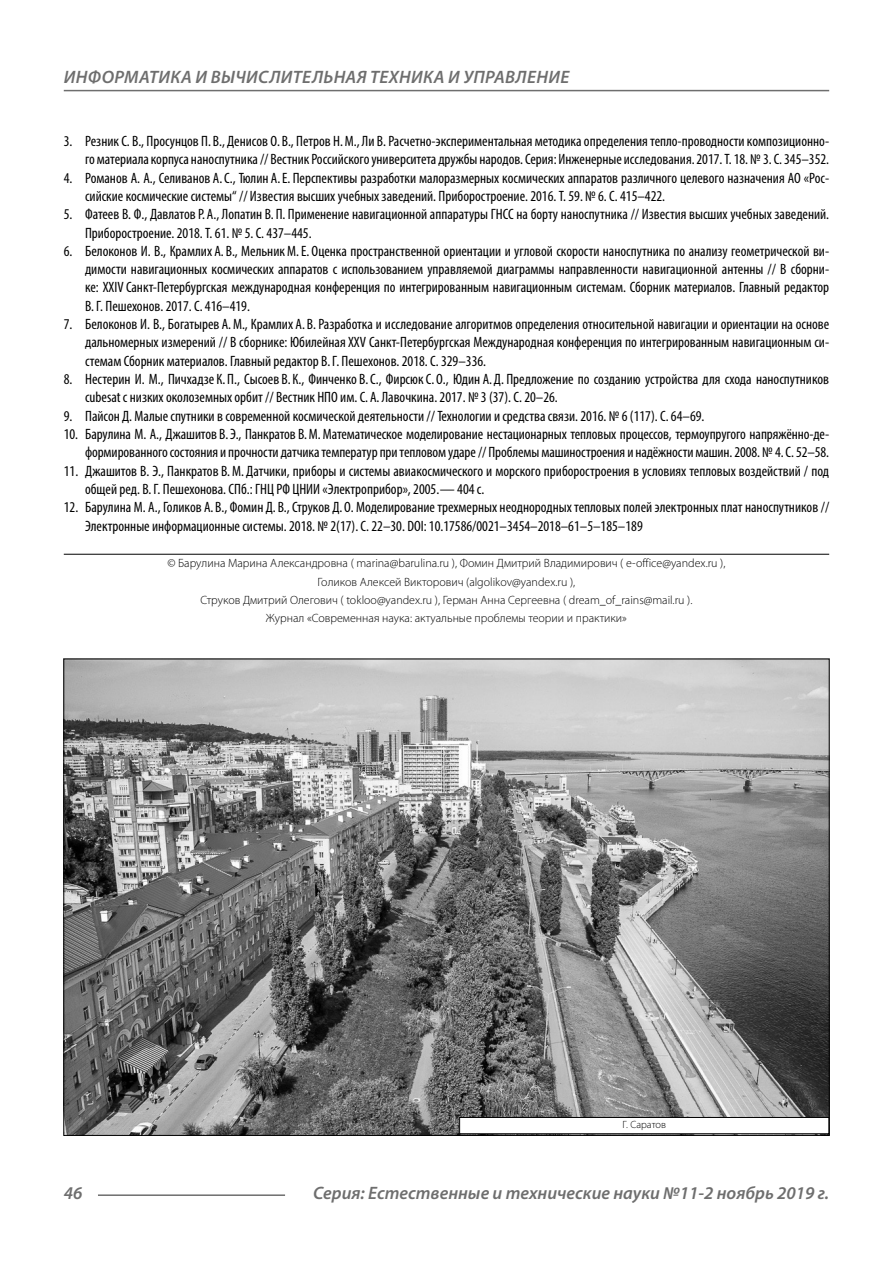
<style>
.page{position:relative;width:893px;height:1263px;background:#fff}
.page>*{position:absolute;margin:0;border:0;box-sizing:border-box;transform-origin:0 0}
.t1{font:italic 600 18px "Myriad Pro";color:#6e6e6e}
.t2{font:condensed 15px/18.3px "Myriad Pro";color:#000}
.Copy{font:300 12px/18.3px "Myriad Pro";color:#000;text-align:center}
.Author-doc{font:300 10.5px "Myriad Pro";color:#000}
</style>
<div class="page">
<hr style="left:64px;top:554px;width:765px;height:1px;background:#000">
<img style="left:65px;top:661px;width:763px;height:473px">
<div style="left:460px;top:1117px;width:369px;height:17px;background:#fff"></div>
<div style="left:459px;top:1117px;width:370px;height:17px;border:1px solid #000"></div>
<hr style="left:98px;top:1194px;width:187px;height:2px;background:#6e6e6e">
<hr style="left:64px;top:90px;width:765px;height:1px;background:#6e6e6e">
<p class="t1" style="left:64px;top:66px;width:25px">Информатика</p>
<p class="t1" style="left:196px;top:66px;width:63px">и вычислител</p>
<p class="t1" style="left:323px;top:66px;width:23px">ьная</p>
<p class="t1" style="left:370px;top:66px;width:12px">техника</p>
<p class="t1" style="left:448px;top:66px;width:37px">и управление</p>
<p class="t2" style="left:64px;top:132px;width:767px;text-align:right">3. Резник С. В., Просунцов П. В., Денисов О. В., Петров Н.М., Ли В. Расчетно-экспериментальная методика определения тепло-проводности композиционно&shy;го материала корпуса наноспутника // Вестник Российского университета дружбы народов. Серия: Инженерные исследования. 2017. Т. 18. № 3. С. 345–352.</p>
<p class="t2" style="left:85px;top:168px;width:746px;text-indent:-21px">4. Романов А. А., Селиванов А.С., Тюлин А.Е. Перспективы разработки малоразмерных космических аппаратов различного целевого назначения АО «Рос&shy;сийские космические системы“ // Известия высших учебных заведений. Приборостроение. 2016. Т. 59. № 6. С. 415–422.</p>
<p class="t2" style="left:85px;top:205px;width:746px;text-indent:-21px">5. Фатеев В. Ф., Давлатов Р. А., Лопатин В. П. Применение навигационной аппаратуры ГНСС на борту наноспутника // Известия высших учебных заведений.<br>Приборостроение. 2018. Т. 61. № 5. С. 437–445.</p>
<p class="t2" style="left:85px;top:242px;width:746px;text-align:justify;text-indent:-21px">6. Белоконов И. В., Крамлих А. В., Мельник М.Е. Оценка пространственной ориентации и угловой скорости наноспутника по анализу геометрической ви&shy;димости навигационных космических аппаратов с использованием управляемой диаграммы направленности навигационной антенны // В сборни&shy;ке: ХXIV Санкт-Петербургская международная конференция по интегрированным навигационным системам. Сборник материалов. Главный редактор В.Г. Пешехонов. 2017. С. 416–419.</p>
<p class="t2" style="left:85px;top:315px;width:746px;text-align:justify;text-indent:-21px">7. Белоконов И. В., Богатырев А.М., Крамлих А. В. Разработка и исследование алгоритмов определения относительной навигации и ориентации на основе дальномерных измерений // В сборнике: Юбилейная XXV Санкт-Петербургская Международная конференция по интегрированным навигационным си&shy;стемам Сборник материалов. Главный редактор В.Г. Пешехонов. 2018. С. 329–336.</p>
<p class="t2" style="left:85px;top:370px;width:746px;text-indent:-21px">8. Нестерин И. М., Пичхадзе К. П., Сысоев В.К., Финченко В.С., Фирсюк С. О., Юдин А. Д. Предложение по созданию устройства для схода наноспутников cubesat с низких околоземных орбит // Вестник НПО им. С. А. Лавочкина. 2017. № 3 (37). С. 20–26.</p>
<p class="t2" style="left:64px;top:406px;width:642px">9. Пайсон Д. Малые спутники в современной космической деятельности // Технологии и средства связи. 2016. № 6 (117). С. 64–69.</p>
<p class="t2" style="left:64px;top:425px;width:767px;text-align:right">10. Барулина М. А., Джашитов В.Э., Панкратов В.М.Математическое моделирование нестационарных тепловых процессов, термоупругого напряжённо-де&shy;формированного состояния и прочности датчика температур при тепловом ударе // Проблемы машиностроения и надёжности машин. 2008. № 4. С. 52–58.</p>
<p class="t2" style="left:85px;top:461px;width:746px;text-indent:-21px">11. Джашитов В. Э., Панкратов В.М. Датчики, приборы и системы авиакосмического и морского приборостроения в условиях тепловых воздействий / под общей ред. В.Г. Пешехонова. СПб.: ГНЦ РФ ЦНИИ «Электроприбор», 2005.— 404 с.</p>
<p class="t2" style="left:85px;top:498px;width:746px;text-indent:-21px">12. Барулина М. А., Голиков А. В., Фомин Д. В., Струков Д. О. Моделирование трехмерных неоднородных тепловых полей электронных плат наноспутников //<br>Электронные информационные системы. 2018. № 2(17). С. 22–30. DOI: 10.17586/0021–3454–2018–61–5–185–189</p>
<p class="Copy" style="left:167px;top:554px;width:560px">© Барулина Марина Александровна ( marina@barulina.ru ), Фомин Дмитрий Владимирович ( e-office@yandex.ru ), Голиков Алексей Викторович (algolikov@yandex.ru ),<br>Струков Дмитрий Олегович ( tokloo@yandex.ru ), Герман Анна Сергеевна ( dream_of_rains@mail.ru ).<br>Журнал «Современная наука: актуальные проблемы теории и практики»</p>
<p class="Author-doc" style="left:623px;top:1118px;width:45px">Г. Саратов</p>
<p class="t1" style="left:64px;top:1182px;width:20px">46</p>
<p class="t1" style="left:313px;top:1182px;width:518px">Серия: Естественные и технические науки №11-2 ноябрь 2019 г.</p>
</div>
